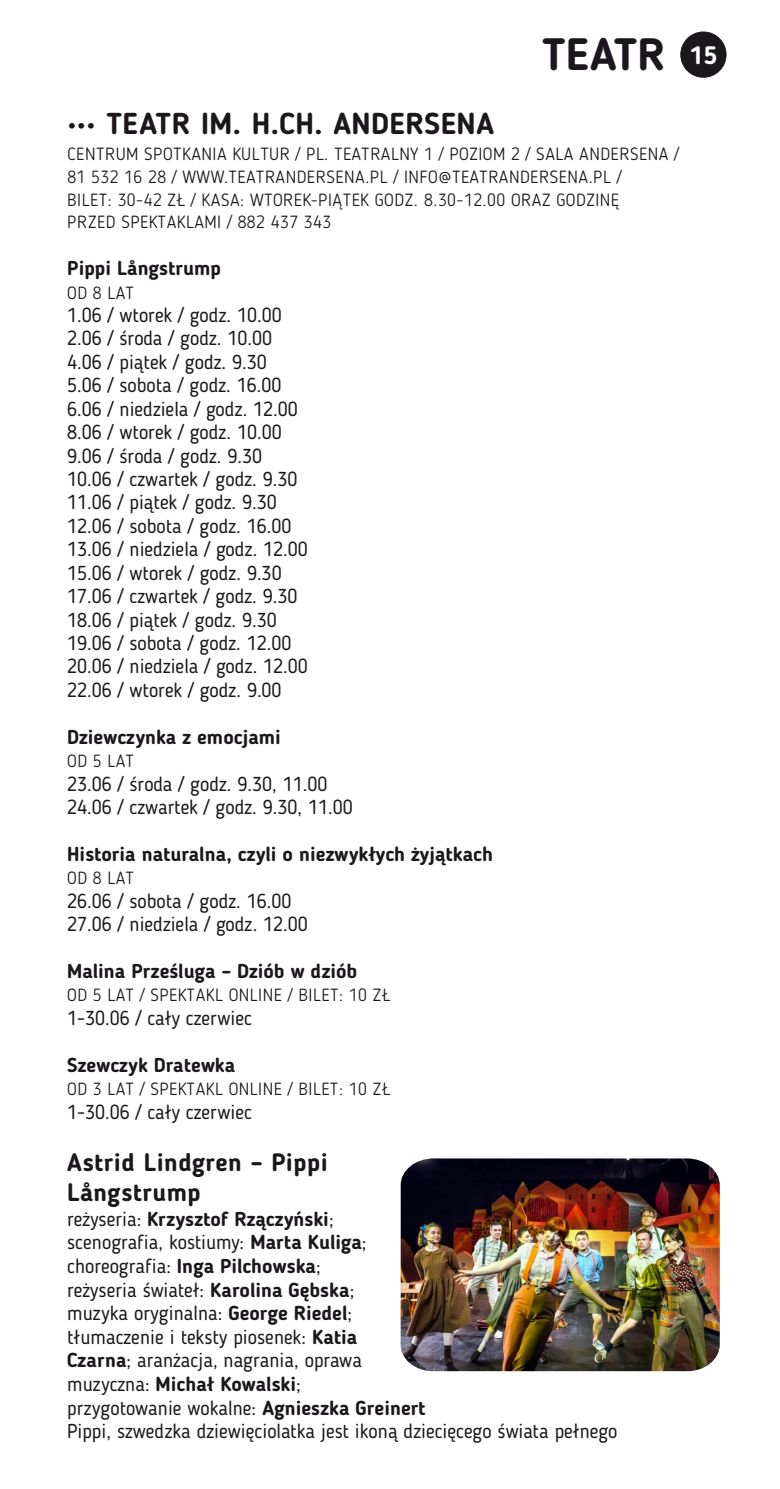
<style>
.page{position:relative;width:780px;height:1489px;background:#fff}
.page>*{position:absolute;margin:0;border:0;box-sizing:border-box;transform-origin:0 0}
.t1{font:700 45px "Blogger Sans";color:#1c171c}
.t2{font:700 30px "Blogger Sans";letter-spacing:.015em;color:#1c171c}
.t3{font:700 25px/29.5px "Blogger Sans";letter-spacing:.015em;color:#1c171c}
.t4{font:20px/23.5px "Blogger Sans";color:#1c171c}
.t5{font:700 20px "Blogger Sans";color:#1c171c}
.t6{font:300 17.5px/22.5px "Blogger Sans";letter-spacing:.03em;color:#1c171c}
.s1{font-weight:700}
</style>
<div class="page">
<div style="left:680px;top:32px;width:46px;height:45px;background:#1c171c;border:1px solid #1c171c;border-radius:50%"></div>
<img style="left:400px;top:1158px;width:319px;height:212px">
<h1 class="t1" style="left:542px;top:36px;width:177px">TEATR <sup>15</sup></h1>
<h2 class="t2" style="left:67px;top:112px;width:428px">••• TEATR IM. H.CH. ANDERSENA</h2>
<p class="t6" style="left:67px;top:144px;width:613px">CENTRUM SPOTKANIA KULTUR / PL. TEATRALNY 1 / POZIOM 2 / SALA ANDERSENA / 81 532 16 28 / WWW.TEATRANDERSENA.PL / INFO@TEATRANDERSENA.PL /<br>BILET: 30-42 ZŁ / KASA: WTOREK-PIĄTEK GODZ. 8.30-12.00 ORAZ GODZINĘ<br>PRZED SPEKTAKLAMI / 882 437 343</p>
<p class="t5" style="left:67px;top:260px;width:155px">Pippi Långstrump</p>
<p class="t6" style="left:67px;top:283px;width:68px">OD 8 LAT</p>
<p class="t4" style="left:67px;top:305px;width:242px">1.06 / wtorek / godz. 10.00<br>2.06 / środa / godz. 10.00<br>4.06 / piątek / godz. 9.30<br>5.06 / sobota / godz. 16.00<br>6.06 / niedziela / godz. 12.00<br>8.06 / wtorek / godz. 10.00<br>9.06 / środa / godz. 9.30<br>10.06 / czwartek / godz. 9.30<br>11.06 / piątek / godz. 9.30<br>12.06 / sobota / godz. 16.00<br>13.06 / niedziela / godz. 12.00<br>15.06 / wtorek / godz. 9.30<br>17.06 / czwartek / godz. 9.30<br>18.06 / piątek / godz. 9.30<br>19.06 / sobota / godz. 12.00<br>20.06 / niedziela / godz. 12.00<br>22.06 / wtorek / godz. 9.00</p>
<p class="t5" style="left:67px;top:728px;width:215px">Dziewczynka z emocjami</p>
<p class="t6" style="left:67px;top:751px;width:68px">OD 5 LAT</p>
<p class="t4" style="left:67px;top:773px;width:287px">23.06 / środa / godz. 9.30, 11.00<br>24.06 / czwartek / godz. 9.30, 11.00</p>
<p class="t5" style="left:67px;top:845px;width:427px">Historia naturalna, czyli o niezwykłych żyjątkach</p>
<p class="t6" style="left:67px;top:868px;width:68px">OD 8 LAT</p>
<p class="t4" style="left:67px;top:890px;width:242px">26.06 / sobota / godz. 16.00<br>27.06 / niedziela / godz. 12.00</p>
<p class="t5" style="left:67px;top:962px;width:291px">Malina Prześluga – Dziób w dziób</p>
<p class="t6" style="left:67px;top:985px;width:324px">OD 5 LAT / SPEKTAKL ONLINE / BILET: 10 ZŁ</p>
<p class="t4" style="left:67px;top:1007px;width:186px">1-30.06 / cały czerwiec</p>
<p class="t5" style="left:67px;top:1056px;width:169px">Szewczyk Dratewka</p>
<p class="t6" style="left:67px;top:1079px;width:324px">OD 3 LAT / SPEKTAKL ONLINE / BILET: 10 ZŁ</p>
<p class="t4" style="left:67px;top:1101px;width:186px">1-30.06 / cały czerwiec</p>
<p class="t3" style="left:67px;top:1150px;width:262px">Astrid Lindgren – Pippi<br>Långstrump</p>
<p class="t4" style="left:67px;top:1208px;width:551px">reżyseria: <span class="s1">Krzysztof Rzączyński</span>;<br>scenografia, kostiumy: <span class="s1">Marta Kuliga</span>;<br>choreografia: <span class="s1">Inga Pilchowska</span>;<br>reżyseria świateł: <span class="s1">Karolina Gębska</span>;<br>muzyka oryginalna: <span class="s1">George Riedel</span>;<br>tłumaczenie i teksty piosenek: <span class="s1">Katia<br>Czarna</span>; aranżacja, nagrania, oprawa<br>muzyczna: <span class="s1">Michał Kowalski</span>;<br>przygotowanie wokalne: <span class="s1">Agnieszka Greinert<br></span>Pippi, szwedzka dziewięciolatka jest ikoną dziecięcego świata pełnego</p>
</div>
